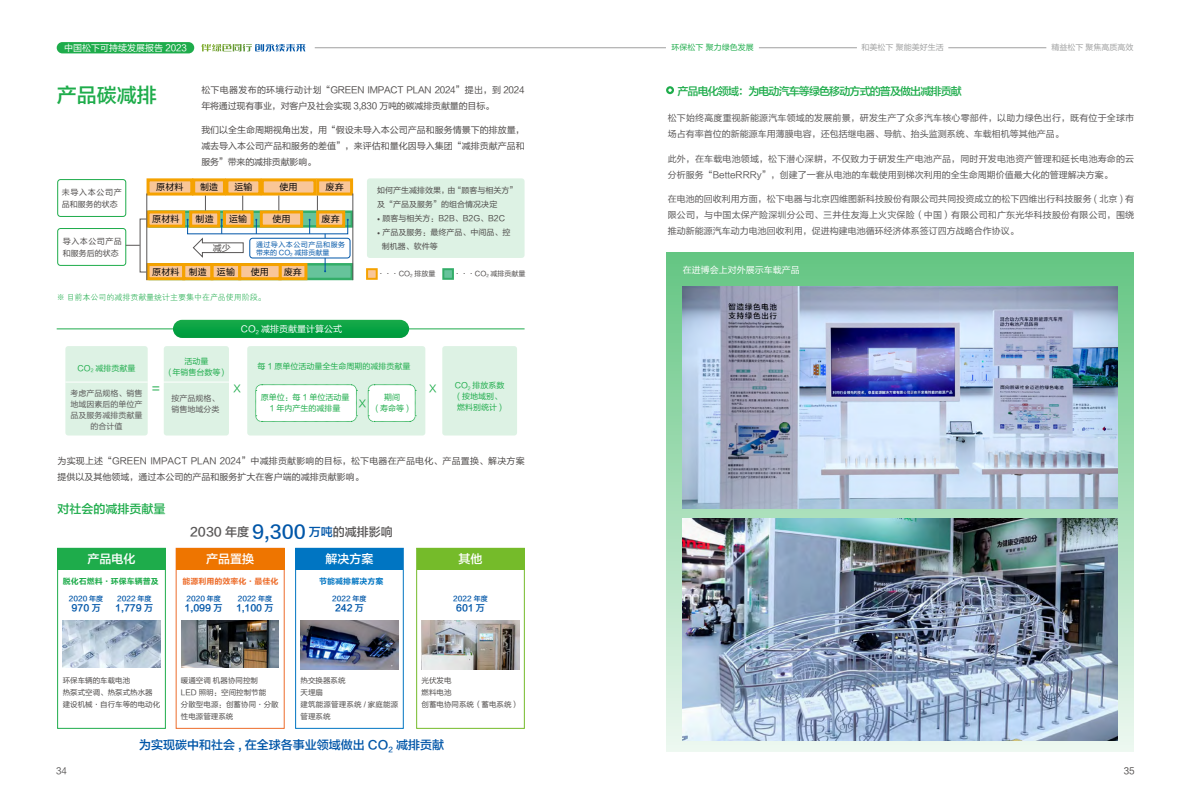
<style>
.page{position:relative;width:1191px;height:808px;background:#fff}
.page>*{position:absolute;margin:0;border:0;box-sizing:border-box;transform-origin:0 0}
.t1{font:20px "FZLTZHJW GB1 0";color:#1eac4b}
.t2{font:13px "FZLTHJW GB1 0";color:#1eac4b}
.t3{font:12px "FZLTZHJW GB1 0";color:#0056a8}
.t4{font:12px "FZLTZHJW GB1 0";color:#595757}
.t5{font:12px "FZLTZHJW GB1 0";color:#fff}
.t6{font:12px "FZLTZHJW GB1 0";color:#1eac4b}
.t7{font:11px "FZLTZHJW GB1 0";letter-spacing:-.08em;color:#1eac4b}
.t8{font:10px "FZLTHJW GB1 0";color:#1eac4b}
.t9{font:9px/16px "FZLTHJW GB1 0";color:#595757}
.t10{font:9px/16px "FZLTHJW GB1 0";color:#4c4948}
.t11{font:9px/16px "FZLTHJW GB1 0";letter-spacing:-.02em;color:#4c4948}
.t12{font:9px "FZLTHJW GB1 0";color:#fff}
.t13{font:9px "FZLTHJW GB1 0";letter-spacing:.01em;color:#000}
.t14{font:9px "FZLTCHJW GB1 0";color:#0056a8}
.t15{font:8px/11px "FZLTHJW GB1 0";color:#1eac4b;text-align:center}
.t16{font:8px/14px "FZLTHJW GB1 0";color:#4c4948}
.t17{font:8px/11px "FZLTHJW GB1 0";color:#595757;text-align:center}
.t18{font:8px "FZXH1 JW GB1 0";letter-spacing:-.005em;color:#1eac4b}
.t19{font:8px "FZLTHJW GB1 0";color:#9fa0a0}
.t20{font:8px/12px "FZLTHJW GB1 0";letter-spacing:.04em;color:#4c4948}
.t21{font:8px/12px "FZLTHJW GB1 0";letter-spacing:.03em;color:#4c4948}
.t22{font:8px "FZLTCHJW GB1 0";color:#1eac4b}
.t23{font:8px "FZLTCHJW GB1 0";color:#ed6d2b}
.t24{font:8px "FZLTCHJW GB1 0";color:#0075c2}
.t25{font:7.5px/12px "FZLTHJW GB1 0";color:#4c4948}
.t26{font:7px "FZLTZHJW GB1 0";color:#0056a8}
.t27{font:7px/8px "FZLTHJW GB1 0";letter-spacing:.065em;color:#0056a8}
.t28{font:7px "FZLTHJW GB1 0";color:#4c4948}
.s1{font-family:"Minion Pro"}
.s2{font-size:18px;color:#0056a8}
.s3{color:#0056a8}
.s4{font-family:"FZLTZHJW GB1 0"}
</style>
<div class="page">
<hr style="left:315px;top:48px;width:351px;height:1px;background:#9fa0a0">
<hr style="left:759px;top:48px;width:98px;height:1px;background:#9fa0a0">
<hr style="left:948px;top:48px;width:98px;height:1px;background:#9fa0a0">
<div style="left:57px;top:42px;width:137px;height:11px;background:#1eac4b;border-radius:6px"></div>
<svg style="left:201px;top:44px;width:104px;height:8px"></svg>
<svg style="left:666px;top:252px;width:468px;height:500px;background:#98d6ad"></svg>
<div style="left:247px;top:346px;width:178px;height:89px;background:#ddf2e4;border-radius:3px"></div>
<div style="left:367px;top:178px;width:157px;height:80px;background:#ddf2e4;border-radius:3px"></div>
<div style="left:57px;top:179px;width:69px;height:38px;border:1px solid #1eac4b;border-radius:3px"></div>
<div style="left:57px;top:228px;width:69px;height:38px;border:1px solid #1eac4b;border-radius:3px"></div>
<svg style="left:126px;top:178px;width:228px;height:103px"></svg>
<div style="left:249px;top:238px;width:101px;height:20px;border:1px solid #0056a8;border-radius:3px"></div>
<div style="left:366px;top:268px;width:12px;height:12px;background:#f9c698;border:2px solid #f5a200"></div>
<div style="left:442px;top:268px;width:12px;height:12px;background:#66c39b;border:2px solid #094"></div>
<hr style="left:57px;top:329px;width:144px;height:1px;background:#1eac4b">
<hr style="left:380px;top:329px;width:144px;height:1px;background:#1eac4b">
<div style="left:173px;top:320px;width:236px;height:18px;background:linear-gradient(to right,#08a243,#07a242);border-radius:9px"></div>
<div style="left:65px;top:346px;width:83px;height:89px;background:#ddf2e4;border-radius:3px"></div>
<div style="left:164px;top:346px;width:65px;height:89px;background:#ddf2e4;border-radius:3px"></div>
<div style="left:442px;top:346px;width:75px;height:89px;background:#ddf2e4;border-radius:3px"></div>
<svg style="left:255px;top:384px;width:102px;height:38px;background:#f3faf6"></svg>
<svg style="left:368px;top:384px;width:48px;height:38px;background:#f0f9f3"></svg>
<img style="left:682px;top:286px;width:435px;height:222px">
<img style="left:682px;top:519px;width:436px;height:221px">
<div style="left:666px;top:86px;width:8px;height:8px;background:#1eac4b;border-radius:50%"></div>
<svg style="left:668px;top:88px;width:4px;height:4px"></svg>
<hr style="left:65px;top:382px;width:83px;height:1px;background:#fff">
<hr style="left:157px;top:382px;width:82px;height:1px;background:#fff">
<div style="left:57px;top:548px;width:109px;height:181px;border:1px solid #1eac4b"></div>
<div style="left:57px;top:548px;width:109px;height:22px;background:#1eac4b"></div>
<div style="left:176px;top:548px;width:108px;height:21px;background:#ee7500"></div>
<img style="left:63px;top:621px;width:97px;height:46px">
<img style="left:181px;top:621px;width:98px;height:46px">
<div style="left:295px;top:548px;width:108px;height:181px;border:1px solid #0075c2"></div>
<div style="left:416px;top:548px;width:108px;height:181px;border:1px solid #75bb2a"></div>
<div style="left:295px;top:548px;width:108px;height:21px;background:#0075c2"></div>
<div style="left:416px;top:548px;width:108px;height:21px;background:#75bb2a"></div>
<img style="left:301px;top:621px;width:97px;height:49px">
<img style="left:422px;top:621px;width:97px;height:49px">
<p class="t12" style="left:64px;top:43px;width:124px">中国松下可持续发展报告 2023</p>
<p class="t15" style="left:671px;top:42px;width:84px">环保松下 聚力绿色发展</p>
<p class="t19" style="left:861px;top:43px;width:84px">和美松下 聚能美好生活</p>
<p class="t19" style="left:1051px;top:43px;width:84px">精益松下 聚焦高质高效</p>
<h1 class="t1" style="left:57px;top:84px;width:101px">产品碳减排</h1>
<p class="t11" style="left:201px;top:82px;width:325px">松下电器发布的环境行动计划“GREEN IMPACT PLAN 2024”提出，到 2024年将通过现有事业，对客户及社会实现 3,830 万吨的碳减排贡献量的目标。</p>
<p class="t10" style="left:201px;top:122px;width:325px;text-align:justify">我们以全生命周期视角出发，用“假设未导入本公司产品和服务情景下的排放量，减去导入本公司产品和服务的差值”，来评估和量化因导入集团“减排贡献产品和服务”带来的减排贡献影响。</p>
<p class="t20" style="left:62px;top:187px;width:61px">未导入本公司产品和服务的状态</p>
<p class="t21" style="left:63px;top:235px;width:60px">导入本公司产品和服务后的状态</p>
<p class="t13" style="left:156px;top:182px;width:29px">原材料</p>
<p class="t13" style="left:152px;top:214px;width:29px">原材料</p>
<p class="t13" style="left:200px;top:182px;width:20px">制造</p>
<p class="t13" style="left:196px;top:214px;width:20px">制造</p>
<p class="t13" style="left:234px;top:182px;width:20px">运输</p>
<p class="t13" style="left:229px;top:214px;width:20px">运输</p>
<p class="t13" style="left:279px;top:182px;width:20px">使用</p>
<p class="t13" style="left:272px;top:214px;width:20px">使用</p>
<p class="t13" style="left:325px;top:182px;width:20px">废弃</p>
<p class="t13" style="left:322px;top:214px;width:20px">废弃</p>
<p class="t10" style="left:213px;top:240px;width:19px">减少</p>
<p class="t27" style="left:256px;top:240px;width:91px">通过导入本公司产品和服务带来的 CO<sub>2</sub> 减排贡献量</p>
<p class="t13" style="left:152px;top:267px;width:29px">原材料</p>
<p class="t13" style="left:189px;top:267px;width:20px">制造</p>
<p class="t13" style="left:217px;top:267px;width:20px">运输</p>
<p class="t13" style="left:251px;top:267px;width:20px">使用</p>
<p class="t13" style="left:284px;top:267px;width:20px">废弃</p>
<p class="t18" style="left:57px;top:293px;width:211px">※ 目前本公司的减排贡献量统计主要集中在产品使用阶段。</p>
<p class="t12" style="left:241px;top:324px;width:103px">CO<sub>2</sub> 减排贡献量计算公式</p>
<p class="t16" style="left:377px;top:184px;width:142px">如何产生减排效果，由“顾客与相关方”及“产品及服务”的组合情况决定</p>
<p class="t16" style="left:377px;top:212px;width:129px"><span class="s1">•</span> 顾客与相关方：B2B、B2G、B2C</p>
<p class="t16" style="left:382px;top:226px;width:130px;text-indent:-4px"><span class="s1">•</span> 产品及服务：最终产品、中间品、控制机器、软件等</p>
<p class="t28" style="left:378px;top:270px;width:59px">···CO<sub>2</sub> 排放量</p>
<p class="t28" style="left:454px;top:270px;width:73px">···CO<sub>2</sub> 减排贡献量</p>
<p class="t15" style="left:78px;top:363px;width:59px">CO<sub>2</sub> 减排贡献量</p>
<p class="t15" style="left:168px;top:356px;width:58px">活动量<br>( 年销售台数等 )</p>
<p class="t15" style="left:257px;top:361px;width:154px">每 1 原单位活动量全生命周期的减排贡献量</p>
<h2 class="t2" style="left:152px;top:381px;width:10px">=</h2>
<p class="t8" style="left:429px;top:383px;width:9px">X</p>
<p class="t15" style="left:455px;top:380px;width:51px">CO<sub>2</sub> 排放系数( 按地域别、燃料别统计 )</p>
<p class="t8" style="left:233px;top:383px;width:9px">X</p>
<p class="t17" style="left:71px;top:387px;width:73px">考虑产品规格、销售地域因素后的单位产品及服务减排贡献量的合计值</p>
<p class="t17" style="left:171px;top:392px;width:49px;text-align:left">按产品规格、销售地域分类</p>
<p class="t15" style="left:375px;top:392px;width:35px">期间<br>( 寿命等 )</p>
<p class="t15" style="left:261px;top:392px;width:90px">原单位：每 1 单位活动量<br>1 年内产生的减排量</p>
<p class="t8" style="left:359px;top:398px;width:9px">X</p>
<p class="t10" style="left:58px;top:453px;width:468px">为实现上述“GREEN IMPACT PLAN 2024”中减排贡献影响的目标，松下电器在产品电化、产品置换、解决方案提供以及其他领域，通过本公司的产品和服务扩大在客户端的减排贡献影响。</p>
<h3 class="t6" style="left:58px;top:502px;width:110px">对社会的减排贡献量</h3>
<h3 class="t4" style="left:190px;top:525px;width:204px">2030 年度 <span class="s2">9,300</span> <span class="s3">万吨</span>的减排影响</h3>
<h3 class="t5" style="left:87px;top:552px;width:49px">产品电化</h3>
<h3 class="t5" style="left:206px;top:552px;width:49px">产品置换</h3>
<h3 class="t5" style="left:325px;top:552px;width:49px">解决方案</h3>
<h3 class="t5" style="left:458px;top:552px;width:25px">其他</h3>
<p class="t22" style="left:63px;top:577px;width:97px">脱化石燃料·环保车辆普及</p>
<p class="t23" style="left:182px;top:577px;width:97px">能源利用的效率化·最佳化</p>
<p class="t26" style="left:69px;top:595px;width:36px">2020 年度</p>
<p class="t14" style="left:72px;top:603px;width:31px">970 <span class="s4">万</span></p>
<p class="t26" style="left:117px;top:595px;width:36px">2022 年度</p>
<p class="t14" style="left:116px;top:603px;width:39px">1,779 <span class="s4">万</span></p>
<p class="t26" style="left:187px;top:595px;width:36px">2020 年度</p>
<p class="t14" style="left:185px;top:603px;width:39px">1,099 <span class="s4">万</span></p>
<p class="t26" style="left:238px;top:595px;width:36px">2022 年度</p>
<p class="t14" style="left:236px;top:603px;width:39px">1,100 <span class="s4">万</span></p>
<p class="t24" style="left:319px;top:577px;width:65px">节能减排解决方案</p>
<p class="t26" style="left:332px;top:595px;width:36px">2022 年度</p>
<p class="t14" style="left:335px;top:603px;width:30px">242 <span class="s4">万</span></p>
<p class="t26" style="left:453px;top:595px;width:36px">2022 年度</p>
<p class="t14" style="left:456px;top:603px;width:30px">601 <span class="s4">万</span></p>
<p class="t25" style="left:63px;top:674px;width:99px">环保车辆的车载电池<br>热泵式空调、热泵式热水器建设机械·自行车等的电动化</p>
<p class="t25" style="left:181px;top:674px;width:99px">暖通空调 机器协同控制<br>LED 照明：空间控制节能<br>分散型电源：创蓄协同·分散性电源管理系统</p>
<p class="t25" style="left:300px;top:674px;width:99px">热交换器系统<br>天埋扇<br>建筑能源管理系统 / 家庭能源管理系统</p>
<p class="t25" style="left:421px;top:674px;width:99px">光伏发电<br>燃料电池<br>创蓄电协同系统（蓄电系统）</p>
<h3 class="t3" style="left:139px;top:739px;width:306px">为实现碳中和社会 , 在全球各事业领域做出 CO<sub>2</sub> 减排贡献</h3>
<p class="t7" style="left:677px;top:85px;width:286px">产品电化领域：为电动汽车等绿色移动方式的普及做出减排贡献</p>
<p class="t9" style="left:667px;top:110px;width:468px">松下始终高度重视新能源汽车领域的发展前景，研发生产了众多汽车核心零部件，以助力绿色出行，既有位于全球市场占有率首位的新能源车用薄膜电容，还包括继电器、导航、抬头监测系统、车载相机等其他产品。</p>
<p class="t9" style="left:667px;top:151px;width:468px">此外，在车载电池领域，松下潜心深耕，不仅致力于研发生产电池产品，同时开发电池资产管理和延长电池寿命的云分析服务“BetteRRRy”，创建了一套从电池的车载使用到梯次利用的全生命周期价值最大化的管理解决方案。</p>
<p class="t9" style="left:667px;top:191px;width:468px;text-align:justify">在电池的回收利用方面，松下电器与北京四维图新科技股份有限公司共同投资成立的松下四维出行科技服务 ( 北京 ) 有限公司，与中国太保产险深圳分公司、三井住友海上火灾保险（中国）有限公司和广东光华科技股份有限公司，围绕推动新能源汽车动力电池回收利用，促进构建电池循环经济体系签订四方战略合作协议。</p>
<p class="t12" style="left:682px;top:265px;width:118px">在进博会上对外展示车载产品</p>
<p class="t9" style="left:56px;top:763px;width:12px">34</p>
<p class="t10" style="left:1123px;top:763px;width:12px">35</p>
</div>
